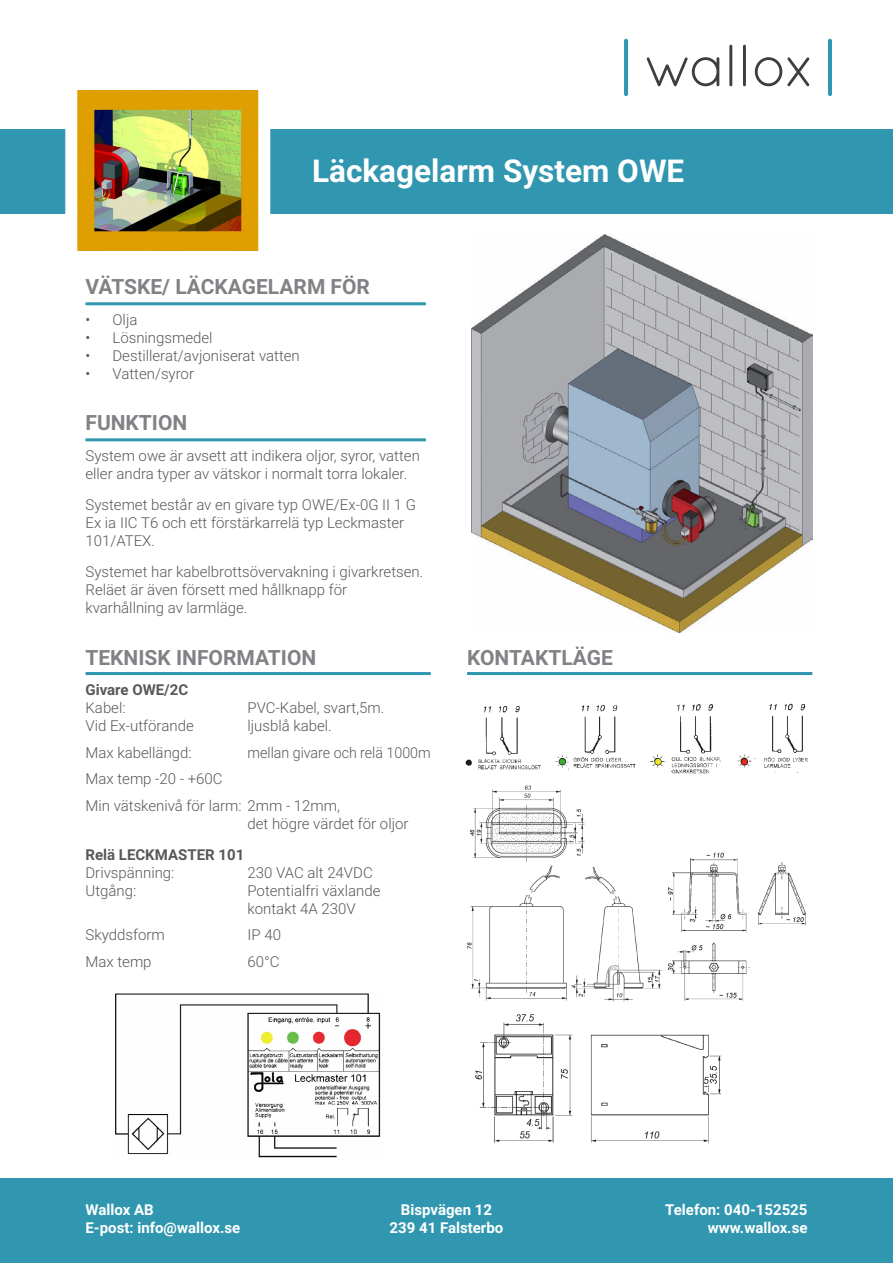
<style>
.page{position:relative;width:893px;height:1263px;background:#fff}
.page>*{position:absolute;margin:0;border:0;box-sizing:border-box;transform-origin:0 0}
.t1{font:700 31.5px "Roboto";color:#fff}
.t2{font:700 21px "Roboto";color:#808285}
.t3{font:300 15px/18px "Roboto";color:#57585a}
.t4{font:700 15px "Roboto";color:#fff}
.t5{font:700 15px/18px "Roboto";color:#57585a}
.t6{font:300 15px "Roboto";color:#57585a;scale:.95 1}
.s1{font-weight:300}
</style>
<div class="page">
<div style="left:0;top:130px;width:893px;height:84px;background:#3197b0"></div>
<div style="left:0;top:1179px;width:893px;height:84px;background:#3197b0"></div>
<svg style="left:646px;top:57px;width:73px;height:29px"></svg>
<hr style="left:729px;top:45px;width:3px;height:41px;background:#3e3e3f">
<hr style="left:743px;top:45px;width:3px;height:41px;background:#3e3e3f">
<svg style="left:755px;top:57px;width:54px;height:29px"></svg>
<hr style="left:624px;top:39px;width:4px;height:57px;background:#2f97b0;border-radius:2px">
<hr style="left:828px;top:39px;width:4px;height:57px;background:#2f97b0;border-radius:2px">
<hr style="left:85px;top:302px;width:341px;height:3px;background:#3197b0">
<hr style="left:85px;top:438px;width:341px;height:3px;background:#3197b0">
<hr style="left:85px;top:672px;width:346px;height:3px;background:#3197b0">
<hr style="left:467px;top:672px;width:345px;height:3px;background:#3197b0">
<img style="left:59px;top:90px;width:217px;height:161px">
<img style="left:472px;top:235px;width:340px;height:397px">
<img style="left:115px;top:993px;width:266px;height:165px">
<img style="left:465px;top:703px;width:343px;height:440px">
<p class="t1" style="left:312px;top:149px;width:374px">Läckagelarm System OWE</p>
<p class="t2" style="left:85px;top:272px;width:286px">VÄTSKE/ LÄCKAGELARM FÖR</p>
<p class="t3" style="left:85px;top:310px;width:53px">• Olja</p>
<p class="t3" style="left:85px;top:328px;width:129px">• Lösningsmedel</p>
<p class="t3" style="left:85px;top:346px;width:216px">• Destillerat/avjoniserat vatten</p>
<p class="t3" style="left:85px;top:364px;width:110px">• Vatten/syror</p>
<p class="t2" style="left:85px;top:408px;width:103px">FUNKTION</p>
<p class="t3" style="left:85px;top:446px;width:336px">System owe är avsett att indikera oljor, syror, vatten eller andra typer av vätskor i normalt torra lokaler.</p>
<p class="t3" style="left:85px;top:495px;width:332px">Systemet består av en givare typ OWE/Ex-0G II 1 G<br>Ex ia IIC T6 och ett förstärkarrelä typ Leckmaster<br>101/ATEX.</p>
<p class="t3" style="left:85px;top:562px;width:339px">Systemet har kabelbrottsövervakning i givarkretsen.<br>Reläet är även försett med hållknapp för kvarhållning av larmläge.</p>
<p class="t2" style="left:85px;top:642px;width:232px">TEKNISK INFORMATION</p>
<p class="t5" style="left:85px;top:680px;width:104px">Givare OWE/2C<br><span class="s1">Kabel:</span></p>
<p class="t3" style="left:247px;top:698px;width:138px">PVC-Kabel, svart,5m.</p>
<p class="t3" style="left:85px;top:716px;width:110px">Vid Ex-utförande</p>
<p class="t3" style="left:247px;top:716px;width:86px">ljusblå kabel.</p>
<p class="t3" style="left:85px;top:743px;width:108px">Max kabellängd:</p>
<p class="t6" style="left:247px;top:742px;width:194px">mellan givare och relä 1000m</p>
<p class="t3" style="left:85px;top:769px;width:139px">Max temp -20 - +60C</p>
<p class="t3" style="left:247px;top:796px;width:163px;text-indent:-162px">Min vätskenivå för larm: 2mm - 12mm,<br>det högre värdet för oljor</p>
<p class="t5" style="left:85px;top:845px;width:160px">Relä LECKMASTER 101<br><span class="s1">Drivspänning:</span></p>
<p class="t3" style="left:247px;top:863px;width:127px">230 VAC alt 24VDC</p>
<p class="t3" style="left:85px;top:881px;width:52px">Utgång:</p>
<p class="t3" style="left:247px;top:881px;width:135px">Potentialfri växlande kontakt 4A 230V</p>
<p class="t3" style="left:85px;top:925px;width:81px">Skyddsform</p>
<p class="t3" style="left:247px;top:925px;width:35px">IP 40</p>
<p class="t3" style="left:85px;top:952px;width:68px">Max temp</p>
<p class="t3" style="left:247px;top:952px;width:34px">60°C</p>
<p class="t2" style="left:467px;top:642px;width:147px">KONTAKTLÄGE</p>
<p class="t4" style="left:85px;top:1199px;width:70px">Wallox AB</p>
<p class="t4" style="left:85px;top:1217px;width:156px">E-post: info@wallox.se</p>
<p class="t4" style="left:401px;top:1199px;width:93px">Bispvägen 12</p>
<p class="t4" style="left:390px;top:1217px;width:115px">239 41 Falsterbo</p>
<p class="t4" style="left:665px;top:1199px;width:144px">Telefon: 040-152525</p>
<p class="t4" style="left:708px;top:1217px;width:101px">www.wallox.se</p>
</div>
